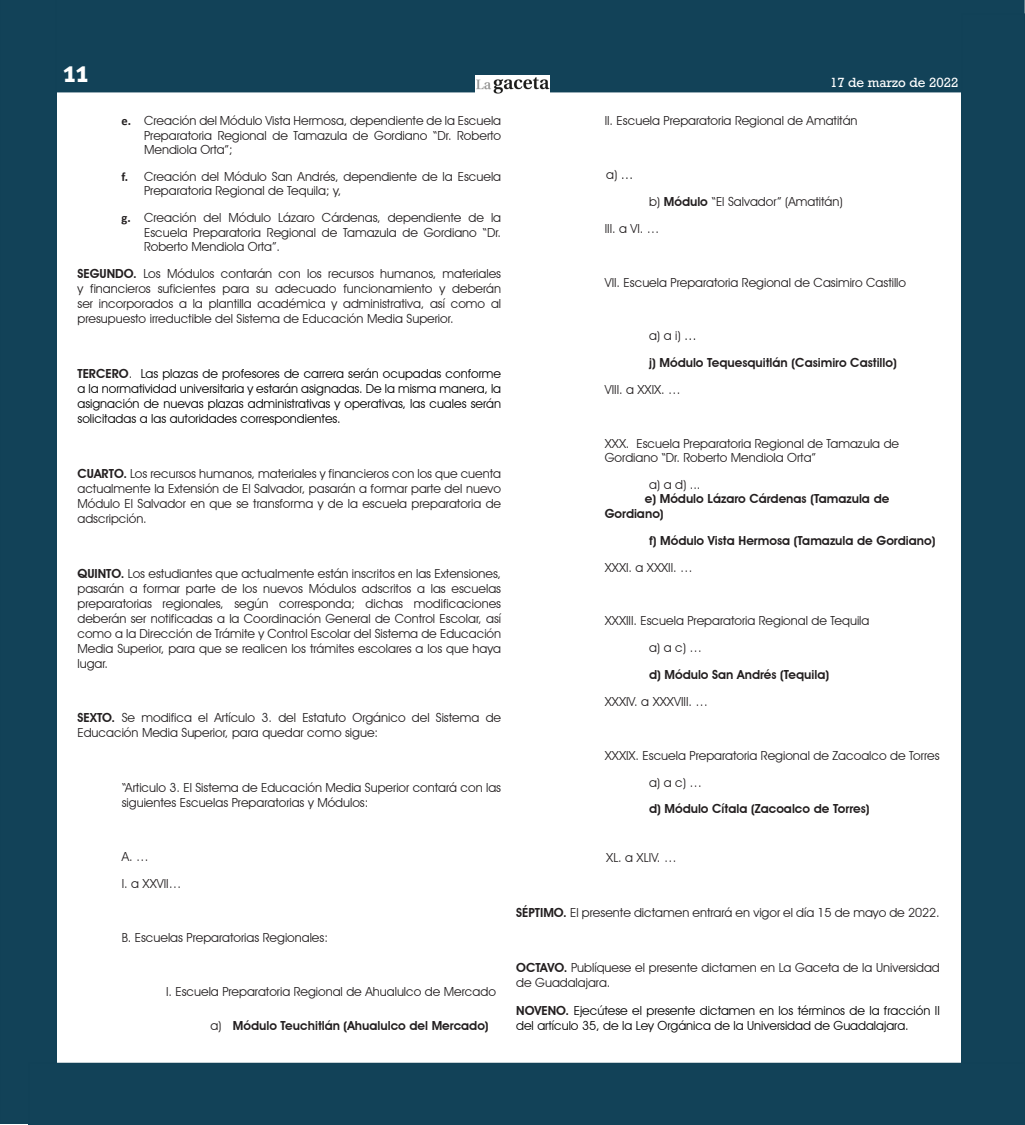
<style>
.page{position:relative;width:1025px;height:1125px;background:#fff}
.page>*{position:absolute;margin:0;border:0;box-sizing:border-box;transform-origin:0 0}
.t1{font:700 30px "Meta Plus";color:#fff}
.Normal__Web{font:12.5px/15px "Avant Garde IT Cby BT";color:#231f20;text-align:justify}
.t2{font:12.5px/15px "Avant Garde IT Cby BT";color:#000;text-align:justify}
.Normal__Web-2{font:600 12.5px "Avant Garde IT Cby BT";color:#231f20}
.t3{font:12.5px "Rockwell";color:#fff}
.s1{font-family:"Calibri";font-weight:700}
.s2{font-weight:600}
.s3{color:#000}
.s4{font-weight:600;color:#231f20}
.s5{color:#231f20}
.s6{font-weight:400}
</style>
<div class="page">
<div style="left:57px;top:0;width:967px;height:92px;background:#124258"></div>
<img style="left:475px;top:75px;width:74px;height:19px">
<div style="left:0;top:0;width:57px;height:1124px;background:#124258"></div>
<svg style="left:960px;top:13px;width:64px;height:1050px"></svg>
<div style="left:28px;top:1063px;width:996px;height:62px;background:#124258"></div>
<h1 class="t1" style="left:63px;top:54px;width:26px">11</h1>
<p class="t3" style="left:829px;top:74px;width:130px">17 de marzo de 2022</p>
<p class="Normal__Web" style="left:144px;top:114px;width:358px;line-height:14.4px;text-indent:-22px"><span class="s1">e.</span> Creación del Módulo Vista Hermosa, dependiente de la Escuela Preparatoria Regional de Tamazula de Gordiano “Dr. Roberto Mendiola Orta”;</p>
<p class="Normal__Web" style="left:144px;top:169px;width:358px;line-height:14.4px;text-indent:-22px"><span class="s1">f.</span> Creación del Módulo San Andrés, dependiente de la Escuela<br>Preparatoria Regional de Tequila; y,</p>
<p class="Normal__Web" style="left:144px;top:210px;width:358px;line-height:14.4px;text-indent:-22px"><span class="s1">g.</span> Creación del Módulo Lázaro Cárdenas, dependiente de la Escuela Preparatoria Regional de Tamazula de Gordiano “Dr.<br>Roberto Mendiola Orta”.</p>
<p class="Normal__Web" style="left:77px;top:266px;width:425px"><span class="s2">SEGUNDO.</span> Los Módulos contarán con los recursos humanos, materiales y financieros suficientes para su adecuado funcionamiento y deberán ser incorporados a la plantilla académica y administrativa, así como al presupuesto irreductible del Sistema de Educación Media Superior.</p>
<p class="Normal__Web" style="left:604px;top:113px;width:254px">II. Escuela Preparatoria Regional de Amatitán</p>
<p class="Normal__Web" style="left:606px;top:167px;width:29px">a) <span class="s3">…</span></p>
<p class="Normal__Web" style="left:648px;top:194px;width:195px">b) <span class="s2">Módulo</span> “El Salvador” (Amatitán)</p>
<p class="Normal__Web" style="left:604px;top:221px;width:56px">III. a VI. …</p>
<p class="Normal__Web" style="left:604px;top:275px;width:303px">VII. Escuela Preparatoria Regional de Casimiro Castillo</p>
<p class="t2" style="left:77px;top:366px;width:425px"><span class="s4">TERCERO</span><span class="s5">.</span> Las plazas de profesores de carrera serán ocupadas conforme a la normatividad universitaria y estarán asignadas. De la misma manera, la asignación de nuevas plazas administrativas y operativas, las cuales serán solicitadas a las autoridades correspondientes.</p>
<p class="Normal__Web" style="left:77px;top:466px;width:425px"><span class="s2">CUARTO.</span> Los recursos humanos, materiales y financieros con los que cuenta actualmente la Extensión de El Salvador, pasarán a formar parte del nuevo Módulo El Salvador en que se transforma y de la escuela preparatoria de adscripción.</p>
<p class="Normal__Web" style="left:77px;top:566px;width:425px"><span class="s2">QUINTO.</span> Los estudiantes que actualmente están inscritos en las Extensiones, pasarán a formar parte de los nuevos Módulos adscritos a las escuelas preparatorias regionales, según corresponda; dichas modificaciones deberán ser notificadas a la Coordinación General de Control Escolar, así como a la Dirección de Trámite y Control Escolar del Sistema de Educación Media Superior, para que se realicen los trámites escolares a los que haya lugar.</p>
<p class="Normal__Web" style="left:77px;top:710px;width:425px"><span class="s2">SEXTO.</span> Se modifica el Artículo 3. del Estatuto Orgánico del Sistema de<br>Educación Media Superior, para quedar como sigue:</p>
<p class="Normal__Web" style="left:122px;top:780px;width:381px">“Articulo 3. El Sistema de Educación Media Superior contará con las siguientes Escuelas Preparatorias y Módulos:</p>
<p class="Normal__Web" style="left:122px;top:849px;width:28px">A. …</p>
<p class="Normal__Web" style="left:122px;top:876px;width:61px">I. a XXVII…</p>
<p class="Normal__Web" style="left:122px;top:930px;width:208px">B. Escuelas Preparatorias Regionales:</p>
<p class="Normal__Web" style="left:166px;top:984px;width:331px">I. Escuela Preparatoria Regional de Ahualulco de Mercado</p>
<p class="Normal__Web-2" style="left:210px;top:1018px;width:280px"><span class="s6">a)</span> Módulo Teuchitlán (Ahualulco del Mercado)</p>
<p class="Normal__Web" style="left:648px;top:328px;width:49px">a) a i) <span class="s3">…</span></p>
<p class="Normal__Web-2" style="left:648px;top:355px;width:249px">j) Módulo Tequesquitlán (Casimiro Castillo)</p>
<p class="Normal__Web" style="left:604px;top:382px;width:77px">VIII. a XXIX. …</p>
<p class="Normal__Web" style="left:604px;top:436px;width:296px;line-height:14.4px">XXX. Escuela Preparatoria Regional de Tamazula de<br>Gordiano “Dr. Roberto Mendiola Orta”</p>
<p class="Normal__Web" style="left:648px;top:477px;width:53px">a) a d) ...</p>
<p class="Normal__Web-2" style="left:644px;top:491px;width:246px">e) Módulo Lázaro Cárdenas (Tamazula de</p>
<p class="Normal__Web-2" style="left:604px;top:506px;width:60px">Gordiano)</p>
<p class="Normal__Web-2" style="left:648px;top:533px;width:288px">f) Módulo Vista Hermosa (Tamazula de Gordiano)</p>
<p class="Normal__Web" style="left:604px;top:560px;width:89px">XXXI. a XXXII. …</p>
<p class="Normal__Web" style="left:604px;top:613px;width:266px">XXXIII. Escuela Preparatoria Regional de Tequila</p>
<p class="Normal__Web" style="left:648px;top:640px;width:55px">a) a c) …</p>
<p class="Normal__Web-2" style="left:648px;top:667px;width:181px">d) Módulo San Andrés (Tequila)</p>
<p class="Normal__Web" style="left:604px;top:694px;width:105px">XXXIV. a XXXVIII. …</p>
<p class="Normal__Web" style="left:604px;top:748px;width:336px">XXXIX. Escuela Preparatoria Regional de Zacoalco de Torres</p>
<p class="Normal__Web" style="left:648px;top:775px;width:55px">a) a c) …</p>
<p class="Normal__Web-2" style="left:648px;top:801px;width:222px">d) Módulo Cítala (Zacoalco de Torres)</p>
<p class="Normal__Web" style="left:606px;top:850px;width:72px">XL. a XLIV. …</p>
<p class="Normal__Web" style="left:516px;top:905px;width:425px"><span class="s2">SÉPTIMO.</span> El presente dictamen entrará en vigor el día 15 de mayo de 2022.</p>
<p class="Normal__Web" style="left:516px;top:960px;width:425px"><span class="s2">OCTAVO.</span> Publíquese el presente dictamen en La Gaceta de la Universidad de Guadalajara.</p>
<p class="t2" style="left:516px;top:1003px;width:425px"><span class="s4">NOVENO.</span> Ejecútese el presente dictamen en los términos de la fracción II del artículo 35, de la Ley Orgánica de la Universidad de Guadalajara.</p>
</div>
